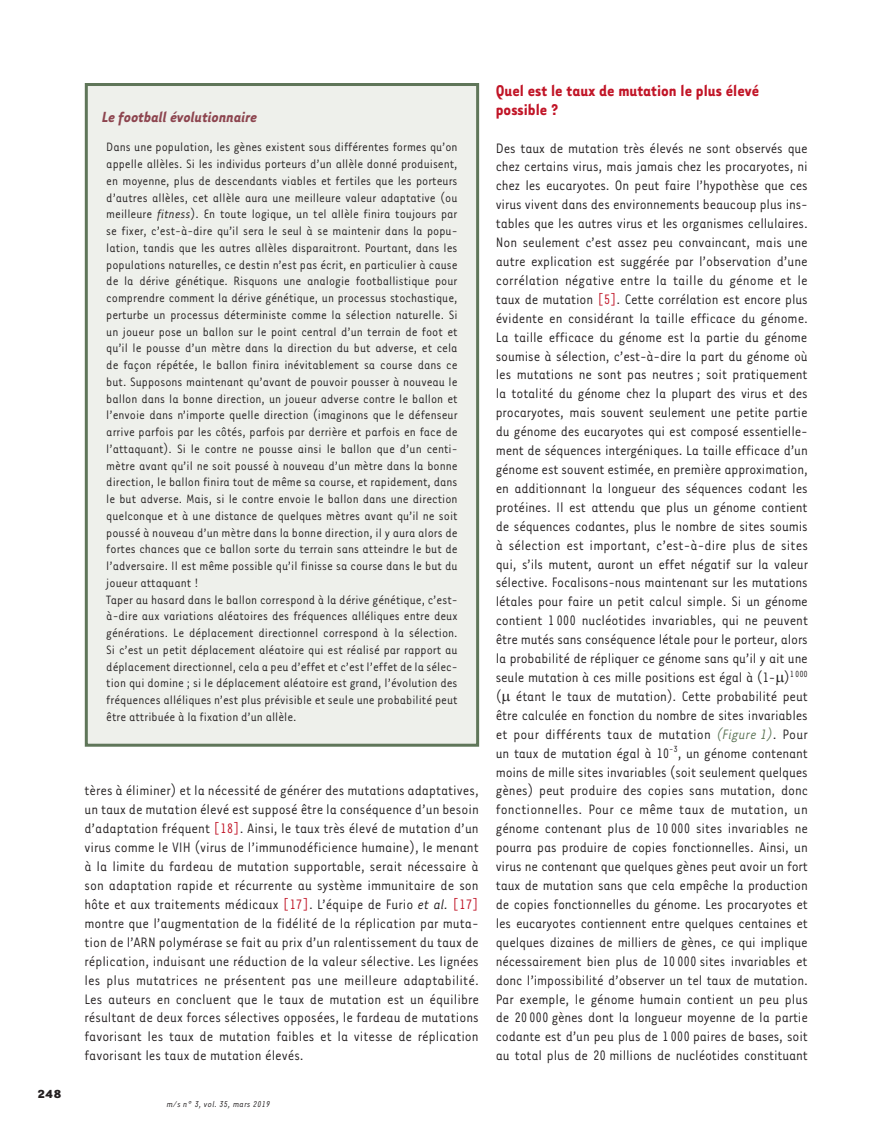
<style>
.page{position:relative;width:892px;height:1146px;background:#fff}
.page>*{position:absolute;margin:0;border:0;box-sizing:border-box;transform-origin:0 0}
.t1{font:700 18px/18.9px "Tarzana Narrow";color:#c11527}
.t2{font:italic 700 16.95px "Tarzana Narrow";color:#8d454f}
.t3{font:15.75px/18.9px "Tarzana Narrow";letter-spacing:-.005em;color:#231f20;text-align:justify}
.t4{font:13.95px/16.8px "Tarzana Narrow";color:#231f20}
.t5{font:700 13.5px "Tarzana Wide";color:#231f20}
.t6{font:italic 9.75px "Tarzana Narrow";letter-spacing:.025em;color:#231f20}
.s1{font-style:italic}
.s2{color:#c11527}
.s3{font-style:italic;color:#5f7659}
</style>
<div class="page">
<div style="left:86px;top:84px;width:391px;height:661px;background:#eef0eb"></div>
<div style="left:85px;top:83px;width:394px;height:663px;border:3px solid #5f7659"></div>
<p class="t5" style="left:37px;top:1084px;width:26px">248</p>
<p class="t2" style="left:102px;top:106px;width:157px">Le football évolutionnaire</p>
<p class="t4" style="left:106px;top:138px;width:353px">Dans une popula tion, les gènes existent sous différentes formes qu’on appelle allèles. Si les individus porteurs d’un allèle donné produisent, en moyenne, plus de descendants viables et fertiles que les porteurs d’autres allèles, cet allèle aura une meilleure valeur adaptative (ou meilleure <span class="s1">fitness</span>). En toute logique, un tel allèle finira toujours par se fixer, c’est-à-dire qu’il sera le seul à se maintenir dans la popu&shy;lation, tandis que les autres allèles disparaitront. Pourtant, dans les populations naturelles, ce destin n’est pas écrit, en particulier à cause de la dérive génétique. Risquons une analogie footballistique pour comprendre comment la dérive génétique, un processus stochastique, perturbe un processus déterministe comme la sélection naturelle. Si un joueur pose un ballon sur le point central d’un terrain de foot et qu’il le pousse d’un mètre dans la direction du but adverse, et cela de façon répétée, le ballon finira inévitablement sa course dans ce but. Supposons maintenant qu’avant de pouvoir pousser à nouveau le ballon dans la bonne direction, un joueur adverse contre le ballon et l’envoie dans n’importe quelle direction (imaginons que le défenseur arrive parfois par les côtés, parfois par derrière et parfois en face de l’attaquant). Si le contre ne pousse ainsi le ballon que d’un centi&shy;mètre avant qu’il ne soit poussé à nouveau d’un mètre dans la bonne direction, le ballon finira tout de même sa course, et rapidement, dans le but adverse. Mais, si le contre envoie le ballon dans une direction quelconque et à une distance de quelques mètres avant qu’il ne soit poussé à nouveau d’un mètre dans la bonne direction, il y aura alors de fortes chances que ce ballon sorte du terrain sans atteindre le but de l’adversaire. Il est même possible qu’il finisse sa course dans le but du joueur attaquant !<br>Taper au hasard dans le ballon correspond à la dérive génétique, c’est&shy;à-dire aux variations aléatoires des fréquences alléliques entre deux générations. Le déplacement directionnel correspond à la sélection.<br>Si c’est un petit déplacement aléatoire qui est réalisé par rapport au déplacement directionnel, cela a peu d’effet et c’est l’effet de la sélec&shy;tion qui domine ; si le déplacement aléatoire est grand, l’évolution des fréquences alléliques n’est plus prévisible et seule une probabilité peut être attribuée à la fixation d’un allèle.</p>
<p class="t3" style="left:84px;top:780px;width:396px">tères à éliminer) et la nécessité de générer des mutations adaptatives, un taux de mutation élevé est supposé être la conséquence d’un besoin d’adaptation fréquent <span class="s2">[18]</span>. Ainsi, le taux très élevé de mutation d’un virus comme le VIH (virus de l’immunodéficience humaine), le menant à la limite du fardeau de mutation supportable, serait nécessaire à son adaptation rapide et récurrente au système immunitaire de son hôte et aux traitements médicaux <span class="s2">[17]</span>. L’équipe de Furio <span class="s1">et al.</span> <span class="s2">[17] </span>montre que l’augmentation de la fidélité de la réplication par muta&shy;tion de l’ARN polymérase se fait au prix d’un ralentissement du taux de réplication, induisant une réduction de la valeur sélective. Les lignées les plus mutatrices ne présentent pas une meilleure adaptabilité.<br>Les auteurs en concluent que le taux de mutation est un équilibre résultant de deux forces sélectives opposées, le fardeau de mutations favorisant les taux de mutation faibles et la vitesse de réplication favorisant les taux de mutation élevés.</p>
<p class="t6" style="left:167px;top:1098px;width:105px">m/s n° 3, vol. 35, mars 2019</p>
<p class="t1" style="left:495px;top:80px;width:265px">Quel est le taux de mutation le plus élevé possible ?</p>
<p class="t3" style="left:495px;top:138px;width:314px">Des taux de mutation très élevés ne sont observés que chez certains virus, mais jamais chez les procaryotes, ni chez les eucaryotes. On peut faire l’hypothèse que ces virus vivent dans des environnements beaucoup plus ins&shy;tables que les autres virus et les organismes cellulaires.<br>Non seulement c’est assez peu convaincant, mais une autre explication est suggérée par l’observation d’une corrélation négative entre la taille du génome et le taux de mutation <span class="s2">[5]</span>. Cette corrélation est encore plus évidente en considérant la taille efficace du génome.<br>La taille efficace du génome est la partie du génome soumise à sélection, c’est-à-dire la part du génome où les mutations ne sont pas neutres ; soit pratiquement la totalité du génome chez la plupart des virus et des procaryotes, mais souvent seulement une petite partie du génome des eucaryotes qui est composé essentielle&shy;ment de séquences intergéniques. La taille efficace d’un génome est souvent estimée, en première approximation, en additionnant la longueur des séquences codant les protéines. Il est attendu que plus un génome contient de séquences codantes, plus le nombre de sites soumis à sélection est important, c’est-à-dire plus de sites qui, s’ils mutent, auront un effet négatif sur la valeur sélective. Focalisons-nous maintenant sur les mutations létales pour faire un petit calcul simple. Si un génome contient 1 000 nucléotides invariables, qui ne peuvent être mutés sans conséquence létale pour le porteur, alors la probabilité de répliquer ce génome sans qu’il y ait une seule mutation à ces mille positions est égal à (1- )<sup>1</sup> <sup>000 </sup>( étant le taux de mutation). Cette probabilité peut être calculée en fonction du nombre de sites invariables et pour différents taux de mutation <span class="s3">(Figure 1)</span>. Pour un taux de mutation égal à 10<sup>-3</sup>, un génome contenant moins de mille sites invariables (soit seulement quelques gènes) peut produire des copies sans mutation, donc fonctionnelles. Pour ce même taux de mutation, un génome contenant plus de 10 000 sites invariables ne pourra pas produire de copies fonctionnelles. Ainsi, un virus ne contenant que quelques gènes peut avoir un fort taux de mutation sans que cela empêche la production de copies fonctionnelles du génome. Les procaryotes et les eucaryotes contiennent entre quelques centaines et quelques dizaines de milliers de gènes, ce qui implique nécessairement bien plus de 10 000 sites invariables et donc l’impossibilité d’observer un tel taux de mutation.<br>Par exemple, le génome humain contient un peu plus de 20 000 gènes dont la longueur moyenne de la partie codante est d’un peu plus de 1 000 paires de bases, soit au total plus de 20 millions de nucléotides constituant</p>
</div>
